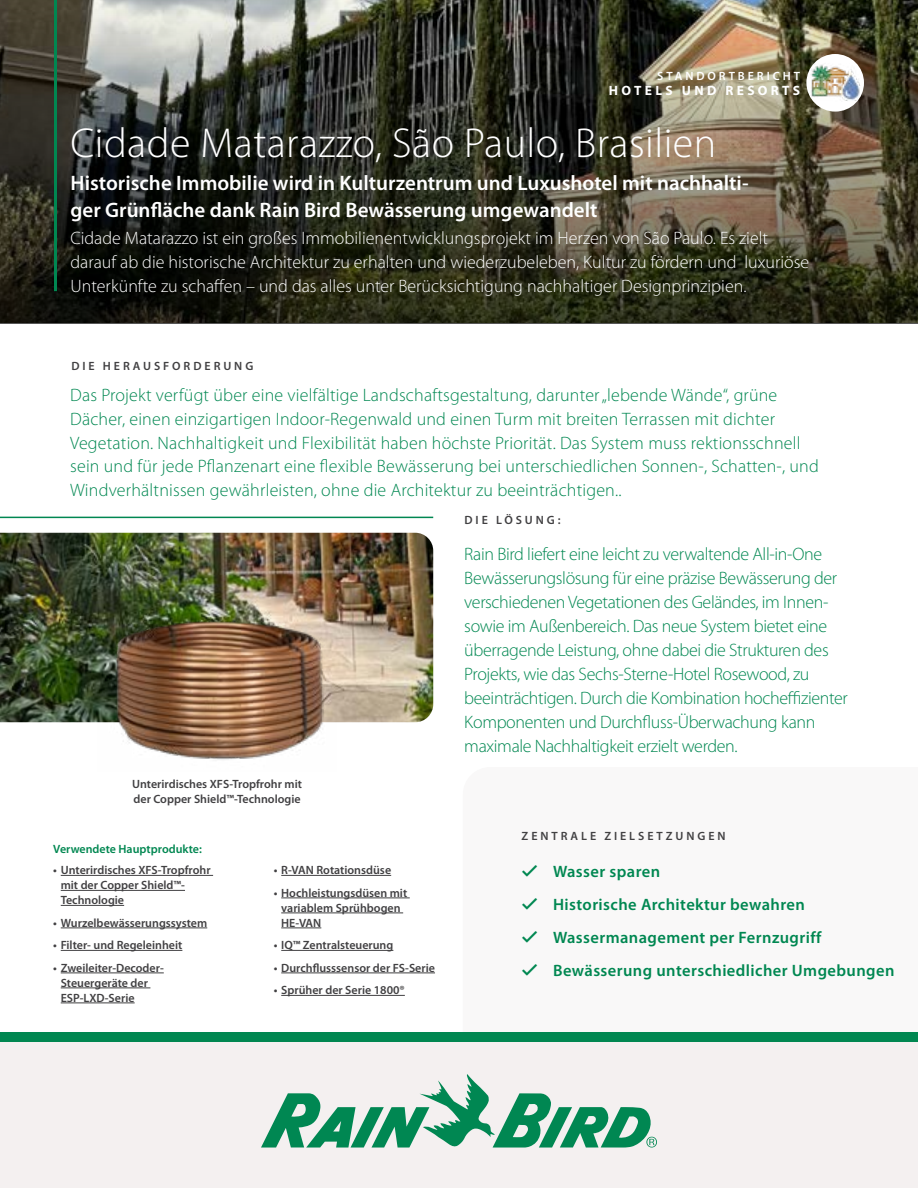
<style>
.page{position:relative;width:918px;height:1188px;background:#fff}
.page>*{position:absolute;margin:0;border:0;box-sizing:border-box;transform-origin:0 0}
.t1{font:300 42px "Myriad Pro";letter-spacing:.01em;color:#fff}
.t2{font:600 21px/27px "Myriad Pro";color:#fff}
.t3{font:300 18px/24px "Myriad Pro";color:#008751}
.t4{font:300 18px/24px "Myriad Pro";letter-spacing:-.02em;color:#008751}
.t5{font:300 18px/24px "Myriad Pro";color:#fff}
.t6{font:600 16.5px/33px "Myriad Pro";letter-spacing:.025em;color:#008751}
.t7{font:700 13.5px "Myriad Pro";letter-spacing:.245em;color:#fff}
.t8{font:600 12px/15px "Myriad Pro";color:#414042}
.t9{font:600 12px "Myriad Pro";letter-spacing:.245em;color:#414042}
.t10{font:600 12px "Myriad Pro";color:#008751}
.t11{font:600 12px "Myriad Pro";letter-spacing:.245em;color:#fff}
</style>
<div class="page">
<img style="left:0;top:0;width:918px;height:324px">
<div style="left:0;top:1042px;width:918px;height:146px;background:#f4f0f0"></div>
<svg style="left:261px;top:1074px;width:396px;height:74px"></svg>
<div style="left:0;top:1032px;width:918px;height:10px;background:#008751"></div>
<hr style="left:54px;top:0;width:3px;height:291px;background:#008751">
<img style="left:0;top:533px;width:433px;height:189px">
<hr style="left:0;top:517px;width:433px;height:1px;background:#008751">
<hr style="left:61px;top:875px;width:152px;height:1px;background:#414042">
<hr style="left:61px;top:890px;width:124px;height:1px;background:#414042">
<hr style="left:61px;top:905px;width:63px;height:1px;background:#414042">
<hr style="left:61px;top:928px;width:146px;height:1px;background:#414042">
<hr style="left:61px;top:950px;width:121px;height:1px;background:#414042">
<hr style="left:61px;top:973px;width:103px;height:1px;background:#414042">
<hr style="left:61px;top:988px;width:89px;height:1px;background:#414042">
<hr style="left:61px;top:1003px;width:74px;height:1px;background:#414042">
<hr style="left:281px;top:875px;width:110px;height:1px;background:#414042">
<hr style="left:281px;top:898px;width:129px;height:1px;background:#414042">
<hr style="left:281px;top:913px;width:122px;height:1px;background:#414042">
<hr style="left:281px;top:928px;width:40px;height:1px;background:#414042">
<hr style="left:281px;top:950px;width:112px;height:1px;background:#414042">
<hr style="left:281px;top:973px;width:154px;height:1px;background:#414042">
<hr style="left:281px;top:995px;width:124px;height:1px;background:#414042">
<div style="left:806px;top:54px;width:58px;height:58px;background:#fff;border-radius:50%"></div>
<img style="left:810px;top:63px;width:50px;height:39px">
<img style="left:97px;top:614px;width:240px;height:146px">
<p class="t11" style="left:657px;top:69px;width:144px">STANDORTBERICHT</p>
<p class="t7" style="left:609px;top:82px;width:193px">HOTELS UND RESORTS</p>
<h1 class="t1" style="left:70px;top:117px;width:647px">Cidade Matarazzo, São Paulo, Brasilien</h1>
<p class="t2" style="left:70px;top:169px;width:680px">Historische Immobilie wird in Kulturzentrum und Luxushotel mit nachhalti&shy;ger Grünfläche dank Rain Bird Bewässerung umgewandelt</p>
<p class="t5" style="left:70px;top:226px;width:740px">Cidade Matarazzo ist ein großes Immobilienentwicklungsprojekt im Herzen von São Paulo. Es zielt darauf ab die historische Architektur zu erhalten und wiederzubeleben, Kultur zu fördern und luxuriöse<br>Unterkünfte zu schaffen – und das alles unter Berücksichtigung nachhaltiger Designprinzipien.</p>
<p class="t9" style="left:71px;top:358px;width:183px">DIE HERAUSFORDERUNG</p>
<p class="t3" style="left:70px;top:382px;width:750px">Das Projekt verfügt über eine vielfältige Landschaftsgestaltung, darunter „lebende Wände“, grüne Dächer, einen einzigartigen Indoor-Regenwald und einen Turm mit breiten Terrassen mit dichter Vegetation. Nachhaltigkeit und Flexibilität haben höchste Priorität. Das System muss rektionsschnell sein und für jede Pflanzenart eine flexible Bewässerung bei unterschiedlichen Sonnen-, Schatten-, und Windverhältnissen gewährleisten, ohne die Architektur zu beeinträchtigen..</p>
<p class="t9" style="left:464px;top:512px;width:98px">DIE LÖSUNG:</p>
<p class="t8" style="left:132px;top:777px;width:171px">Unterirdisches XFS-Tropfrohr mit der Copper Shield™-Technologie</p>
<p class="t10" style="left:53px;top:841px;width:150px">Verwendete Hauptprodukte:</p>
<p class="t8" style="left:61px;top:862px;width:151px;text-indent:-8px">• Unterirdisches XFS-Tropfrohr mit der Copper Shield™-<br>Technologie</p>
<p class="t8" style="left:53px;top:915px;width:156px">• Wurzelbewässerungssystem</p>
<p class="t8" style="left:53px;top:937px;width:131px">• Filter- und Regeleinheit</p>
<p class="t8" style="left:61px;top:960px;width:105px;text-indent:-8px">• Zweileiter-Decoder-<br>Steuergeräte der<br>ESP-LXD-Serie</p>
<p class="t8" style="left:274px;top:862px;width:119px">• R-VAN Rotationsdüse</p>
<p class="t8" style="left:281px;top:885px;width:128px;text-indent:-8px">• Hochleistungsdüsen mit variablem Sprühbogen<br>HE-VAN</p>
<p class="t8" style="left:274px;top:937px;width:121px">• IQ™ Zentralsteuerung</p>
<p class="t8" style="left:274px;top:960px;width:163px">• Durchflusssensor der FS-Serie</p>
<p class="t8" style="left:274px;top:982px;width:133px">• Sprüher der Serie 1800®</p>
<p class="t4" style="left:464px;top:542px;width:385px">Rain Bird liefert eine leicht zu verwaltende All-in-One Bewässerungslösung für eine präzise Bewässerung der verschiedenen Vegetationen des Geländes, im Innen&shy;sowie im Außenbereich. Das neue System bietet eine überragende Leistung, ohne dabei die Strukturen des Projekts, wie das Sechs-Sterne-Hotel Rosewood, zu beeinträchtigen. Durch die Kombination hocheffizienter Komponenten und Durchfluss-Überwachung kann maximale Nachhaltigkeit erzielt werden.</p>
<p class="t9" style="left:522px;top:828px;width:206px">ZENTRALE ZIELSETZUNGEN</p>
<p class="t6" style="left:553px;top:855px;width:343px">Wasser sparen<br>Historische Architektur bewahren<br>Wassermanagement per Fernzugriff<br>Bewässerung unterschiedlicher Umgebungen</p>
</div>
